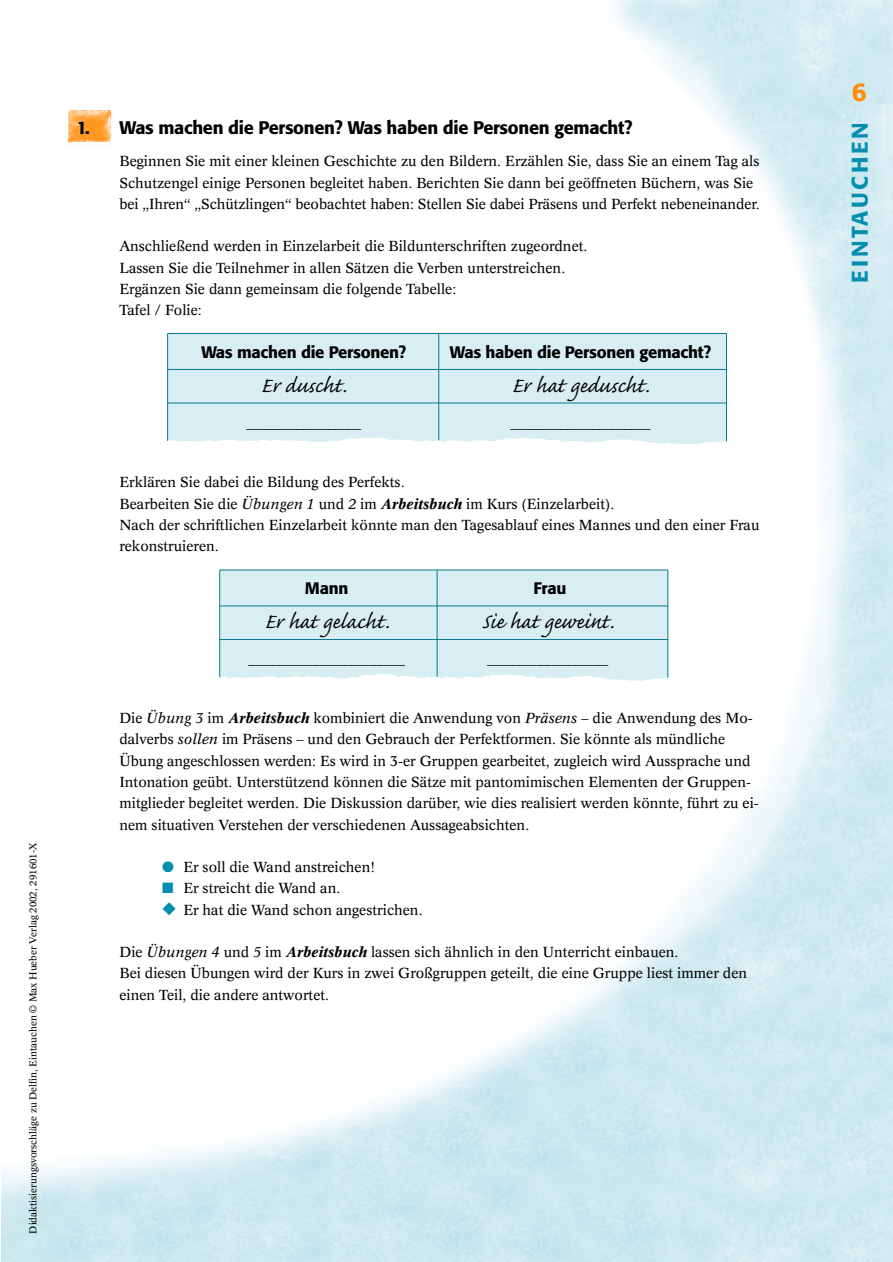
<style>
.page{position:relative;width:893px;height:1262px;background:#fff}
.page>*{position:absolute;margin:0;border:0;box-sizing:border-box;transform-origin:0 0}
.t1{font:27px "Caflisch Script";color:#000}
.t2{font:500 25.5px "Formata BQ";color:#ff8c07}
.t3{font:500 22.5px "Formata BQ";letter-spacing:.115em;color:#038eb0}
.t4{font:500 18px "Formata BQ";letter-spacing:-.015em;color:#000}
.t5{font:500 16.5px "Formata BQ";letter-spacing:-.015em;color:#000}
.t6{font:14.25px/21.3px "Concorde";color:#000}
.t7{font:9.75px "Concorde";color:#000}
.s1{font-style:italic}
.s2{font-weight:700;font-style:italic}
.s3{color:#038eb0}
</style>
<div class="page">
<img style="left:67px;top:110px;width:45px;height:33px">
<div style="left:168px;top:334px;width:558px;height:115px;background:#d9eef3"></div>
<hr style="left:168px;top:369px;width:558px;height:1px;background:#047a8e">
<hr style="left:168px;top:403px;width:558px;height:1px;background:#047a8e">
<hr style="left:168px;top:333px;width:558px;height:1px;background:#047a8e">
<hr style="left:438px;top:333px;width:1px;height:120px;background:#047a8e">
<hr style="left:726px;top:333px;width:1px;height:116px;background:#047a8e">
<hr style="left:167px;top:333px;width:1px;height:118px;background:#047a8e">
<svg style="left:167px;top:436px;width:560px;height:17px"></svg>
<div style="left:220px;top:570px;width:447px;height:115px;background:#d9eef3"></div>
<hr style="left:220px;top:605px;width:448px;height:1px;background:#047a8e">
<hr style="left:220px;top:639px;width:448px;height:1px;background:#047a8e">
<hr style="left:220px;top:569px;width:448px;height:1px;background:#047a8e">
<hr style="left:436px;top:570px;width:1px;height:119px;background:#047a8e">
<hr style="left:667px;top:570px;width:1px;height:115px;background:#047a8e">
<hr style="left:219px;top:570px;width:1px;height:118px;background:#047a8e">
<svg style="left:219px;top:672px;width:450px;height:17px"></svg>
<p class="t7" style="left:29px;top:1233px;width:392px;rotate:-90deg">Didaktisierungsvorschläge zu Delfin, Eintauchen © Max Hueber Verlag 2002, 291601-X</p>
<p class="t4" style="left:77px;top:121px;width:557px">1. Was machen die Personen? Was haben die Personen gemacht?</p>
<p class="t6" style="left:119px;top:152px;width:642px">Beginnen Sie mit einer kleinen Geschichte zu den Bildern. Erzählen Sie, dass Sie an einem Tag als<br>Schutzengel einige Personen begleitet haben. Berichten Sie dann bei geöffneten Büchern, was Sie bei „Ihren“ „Schützlingen“ beobachtet haben: Stellen Sie dabei Präsens und Perfekt nebeneinander.</p>
<p class="t6" style="left:119px;top:237px;width:469px">Anschließend werden in Einzelarbeit die Bildunterschriften zugeordnet.<br>Lassen Sie die Teilnehmer in allen Sätzen die Verben unterstreichen.<br>Ergänzen Sie dann gemeinsam die folgende Tabelle:<br>Tafel / Folie:</p>
<p class="t5" style="left:201px;top:345px;width:206px">Was machen die Personen?</p>
<p class="t5" style="left:450px;top:345px;width:263px">Was haben die Personen gemacht?</p>
<h1 class="t1" style="left:261px;top:376px;width:87px">Er duscht.</h1>
<h1 class="t1" style="left:512px;top:376px;width:139px">Er hat geduscht.</h1>
<p class="t6" style="left:246px;top:414px;width:116px">__________________</p>
<p class="t6" style="left:510px;top:414px;width:142px">______________________</p>
<p class="t6" style="left:119px;top:473px;width:641px">Erklären Sie dabei die Bildung des Perfekts.<br>Bearbeiten Sie die <span class="s1">Übungen 1</span> und <span class="s1">2</span> im <span class="s2">Arbeitsbuch</span> im Kurs (Einzelarbeit).<br>Nach der schriftlichen Einzelarbeit könnte man den Tagesablauf eines Mannes und den einer Frau rekonstruieren.</p>
<p class="t5" style="left:305px;top:581px;width:45px">Mann</p>
<p class="t5" style="left:533px;top:581px;width:34px">Frau</p>
<h1 class="t1" style="left:264px;top:612px;width:126px">Er hat gelacht.</h1>
<h1 class="t1" style="left:482px;top:612px;width:133px">Sie hat geweint.</h1>
<p class="t6" style="left:248px;top:649px;width:158px">______________________</p>
<p class="t6" style="left:487px;top:649px;width:123px">_________________</p>
<p class="t6" style="left:119px;top:708px;width:641px">Die <span class="s1">Übung 3</span> im <span class="s2">Arbeitsbuch</span> kombiniert die Anwendung von <span class="s1">Präsens</span> – die Anwendung des Mo&shy;dalverbs <span class="s1">sollen</span> im Präsens – und den Gebrauch der Perfektformen. Sie könnte als mündliche Übung angeschlossen werden: Es wird in 3-er Gruppen gearbeitet, zugleich wird Aussprache und Intonation geübt. Unterstützend können die Sätze mit pantomimischen Elementen der Gruppen&shy;mitglieder begleitet werden. Die Diskussion darüber, wie dies realisiert werden könnte, führt zu ei&shy;nem situativen Verstehen der verschiedenen Aussageabsichten.</p>
<p class="t6" style="left:162px;top:857px;width:215px"><span class="s3">●</span> Er soll die Wand anstreichen!</p>
<p class="t6" style="left:162px;top:879px;width:180px"><span class="s3">■</span> Er streicht die Wand an.</p>
<p class="t6" style="left:162px;top:900px;width:262px"><span class="s3">◆</span> Er hat die Wand schon angestrichen.</p>
<p class="t6" style="left:119px;top:942px;width:629px">Die <span class="s1">Übungen 4</span> und <span class="s1">5</span> im <span class="s2">Arbeitsbuch</span> lassen sich ähnlich in den Unterricht einbauen.<br>Bei diesen Übungen wird der Kurs in zwei Großgruppen geteilt, die eine Gruppe liest immer den einen Teil, die andere antwortet.</p>
<h2 class="t2" style="left:851px;top:82px;width:16px">6</h2>
<h3 class="t3" style="left:851px;top:283px;width:162px;rotate:-90deg">EINTAUCHEN</h3>
</div>
